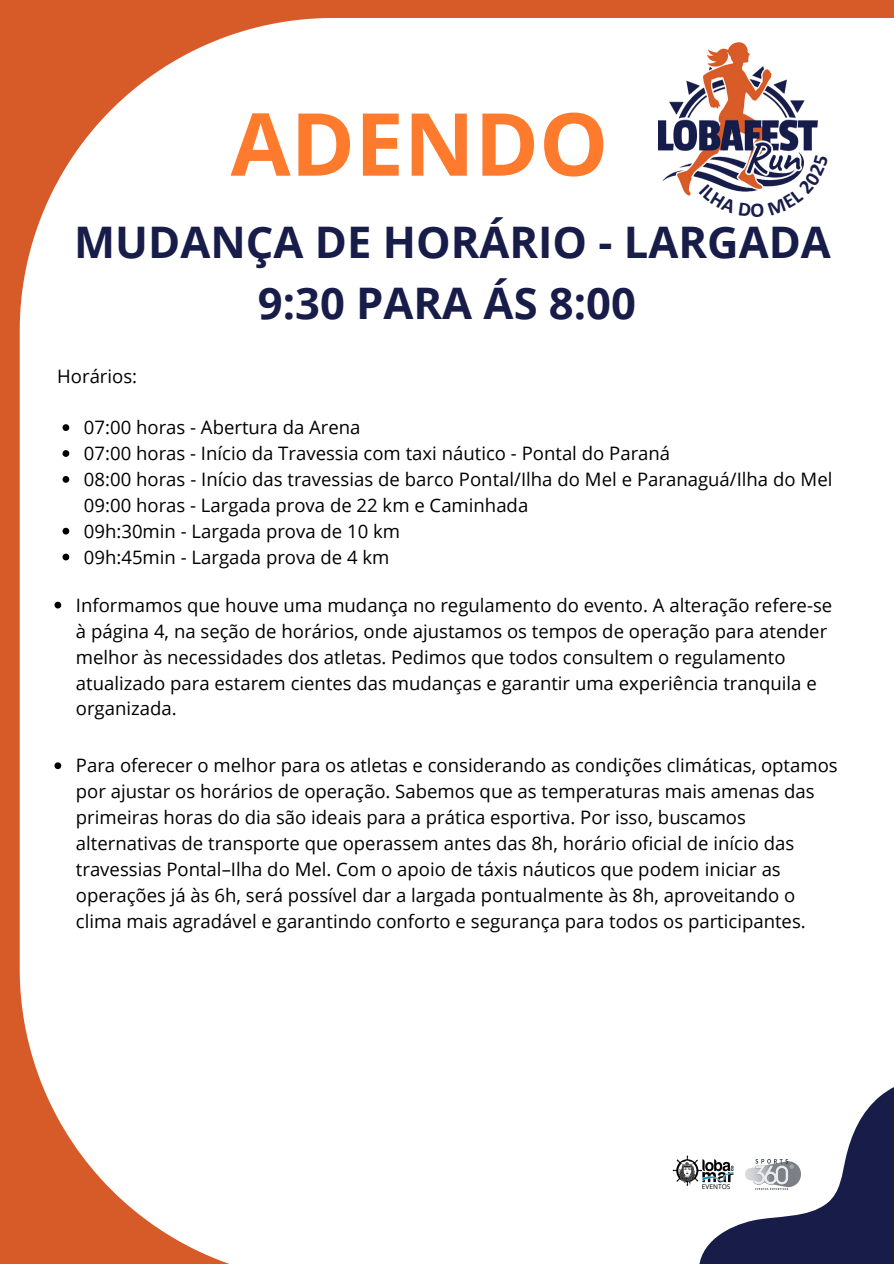
<style>
.page{position:relative;width:894px;height:1264px;background:#fff}
.page>*{position:absolute;margin:0;border:0;box-sizing:border-box;transform-origin:0 0}
.t1{font:700 87px "Open Sans";color:#fe7a2d}
.t2{font:700 43.5px/60.8px "Open Sans";color:#171c49;text-align:center}
.t3{font:18.6px/25.8px "Open Sans";color:#000}
.t4{font:6.6px "Open Sans";color:#000}
</style>
<div class="page">
<div style="left:0;top:0;width:893px;height:1263px;background:#d75b29"></div>
<div style="left:20px;top:18px;width:873px;height:1245px;background:#fff"></div>
<img style="left:658px;top:41px;width:159px;height:155px">
<div style="left:658px;top:1041px;width:235px;height:222px;background:#fff"></div>
<svg style="left:676px;top:1059px;width:217px;height:204px;background:#b1b3c1"></svg>
<svg style="left:62px;top:424px;width:7px;height:7px"></svg>
<svg style="left:62px;top:450px;width:7px;height:7px"></svg>
<svg style="left:62px;top:476px;width:7px;height:7px"></svg>
<svg style="left:62px;top:528px;width:7px;height:6px"></svg>
<svg style="left:62px;top:553px;width:7px;height:7px"></svg>
<svg style="left:54px;top:762px;width:7px;height:7px"></svg>
<svg style="left:54px;top:601px;width:7px;height:7px"></svg>
<svg style="left:698px;top:155px;width:130px;height:62px;background:#d1ced4"></svg>
<p class="t1" style="left:230px;top:83px;width:379px">ADENDO</p>
<h2 class="t2" style="left:74px;top:210px;width:758px">MUDANÇA DE HORÁRIO - LARGADA<br>9:30 PARA ÁS 8:00</h2>
<p class="t3" style="left:57px;top:362px;width:81px">Horá rios:</p>
<p class="t3" style="left:84px;top:414px;width:278px">07:00 horas - Abertura da Arena</p>
<p class="t3" style="left:84px;top:440px;width:587px">07:00 horas - Início da Travessia com taxi náutico - Pontal do Paraná</p>
<p class="t3" style="left:84px;top:466px;width:749px">08:00 horas - Início das travessias de barco Pontal/Ilha do Mel e Paranaguá/Ilha do Mel<br>09:00 horas - Largada prova de 22 km e Caminhada</p>
<p class="t3" style="left:84px;top:518px;width:317px">09h:30min - Largada prova de 10 km<br>09h:45min - Largada prova de 4 km</p>
<p class="t3" style="left:76px;top:591px;width:757px">Informamos que houve uma mudança no regulamento do evento. A alteração refere-se à página 4, na seção de horários, onde ajustamos os tempos de operação para atender melhor às necessidades dos atletas. Pedimos que todos consultem o regulamento atualizado para estarem cientes das mudanças e garantir uma experiência tranquila e organizada.</p>
<p class="t3" style="left:76px;top:752px;width:763px">Para oferecer o melhor para os atletas e considerando as condições climáticas, optamos por ajustar os horários de operação. Sabemos que as temperaturas mais amenas das primeiras horas do dia são ideais para a prática esportiva. Por isso, buscamos alternativas de transporte que operassem antes das 8h, horário oficial de início das travessias Pontal–Ilha do Mel. Com o apoio de táxis náuticos que podem iniciar as operações já às 6h, será possível dar a largada pontualmente às 8h, aproveitando o clima mais agradável e garantindo conforto e segurança para todos os participantes.</p>
<p class="t4" style="left:701px;top:1182px;width:30px">EVENTOS</p>
</div>
